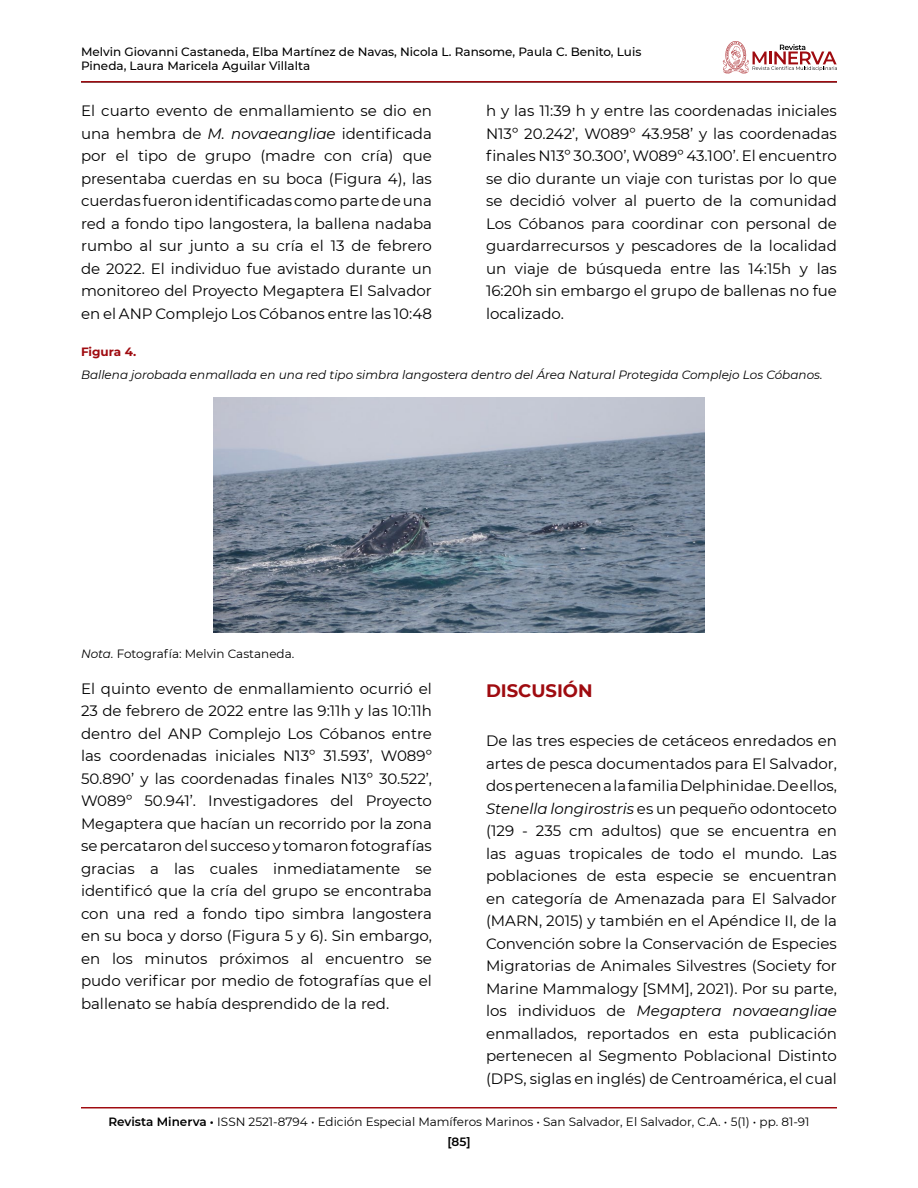
<style>
.page{position:relative;width:918px;height:1188px;background:#fff}
.page>*{position:absolute;margin:0;border:0;box-sizing:border-box;transform-origin:0 0}
.t1{font:700 18px "Montserrat";color:#9f0b10}
.t2{font:15px/22.5px "Montserrat";color:#000;text-align:justify}
.t3{font:12px/19.5px "Montserrat";color:#000;text-align:center}
.t4{font:500 12px/14.4px "Montserrat";color:#000}
.t5{font:italic 12px "Montserrat";color:#000}
.t6{font:700 12px "Montserrat";color:#9f0b10}
.s1{font-style:italic}
.s2{font-weight:600}
</style>
<div class="page">
<hr style="left:81px;top:81px;width:756px;height:1px;background:#9f0b10">
<hr style="left:81px;top:1107px;width:756px;height:1px;background:#9f0b10">
<svg style="left:723px;top:41px;width:114px;height:33px"></svg>
<img style="left:213px;top:398px;width:492px;height:235px">
<p class="t4" style="left:81px;top:44px;width:562px">Melvin Giovanni Castaneda, Elba Martínez de Navas, Nicola L. Ransome, Paula C. Benito, Luis<br>Pineda, Laura Maricela Aguilar Villalta</p>
<p class="t2" style="left:81px;top:99px;width:353px">El cuarto evento de enmallamiento se dio en una hembra de <span class="s1">M. novaeangliae</span> identificada por el tipo de grupo (madre con cría) que presentaba cuerdas en su boca (Figura 4), las cuerdas fueron identificadas como parte de una red a fondo tipo langostera, la ballena nadaba rumbo al sur junto a su cría el 13 de febrero de 2022. El individuo fue avistado durante un monitoreo del Proyecto Megaptera El Salvador en el ANP Complejo Los Cóbanos entre las 10:48</p>
<p class="t2" style="left:486px;top:99px;width:353px">h y las 11:39 h y entre las coordenadas iniciales N13º 20.242’, W089º 43.958’ y las coordenadas finales N13º 30.300’, W089º 43.100’. El encuentro se dio durante un viaje con turistas por lo que se decidió volver al puerto de la comunidad Los Cóbanos para coordinar con personal de guardarrecursos y pescadores de la localidad un viaje de búsqueda entre las 14:15h y las 16:20h sin embargo el grupo de ballenas no fue localizado.</p>
<p class="t6" style="left:81px;top:343px;width:57px">Figura 4.</p>
<p class="t5" style="left:81px;top:367px;width:743px">Ballena jorobada enmallada en una red tipo simbra langostera dentro del Área Natural Protegida Complejo Los Cóbanos.</p>
<p class="t3" style="left:81px;top:644px;width:215px"><span class="s1">Nota.</span> Fotografía: Melvin Castaneda.</p>
<p class="t2" style="left:81px;top:677px;width:353px">El quinto evento de enmallamiento ocurrió el 23 de febrero de 2022 entre las 9:11h y las 10:11h dentro del ANP Complejo Los Cóbanos entre las coordenadas iniciales N13º 31.593’, W089º 50.890’ y las coordenadas finales N13º 30.522’, W089º 50.941’. Investigadores del Proyecto Megaptera que hacían un recorrido por la zona se percataron del succeso y tomaron fotografías gracias a las cuales inmediatamente se identificó que la cría del grupo se encontraba con una red a fondo tipo simbra langostera en su boca y dorso (Figura 5 y 6). Sin embargo, en los minutos próximos al encuentro se pudo verificar por medio de fotografías que el ballenato se había desprendido de la red.</p>
<p class="t1" style="left:486px;top:677px;width:108px">DISCUSIÓN</p>
<p class="t2" style="left:486px;top:729px;width:353px">De las tres especies de cetáceos enredados en artes de pesca documentados para El Salvador, dos pertenecen a la familia Delphinidae. De ellos, <span class="s1">Stenella longirostris</span> es un pequeño odontoceto (129 - 235 cm adultos) que se encuentra en las aguas tropicales de todo el mundo. Las poblaciones de esta especie se encuentran en categoría de Amenazada para El Salvador (MARN, 2015) y también en el Apéndice II, de la Convención sobre la Conservación de Especies Migratorias de Animales Silvestres (Society for Marine Mammalogy [SMM], 2021). Por su parte, los individuos de <span class="s1">Megaptera novaeangliae </span>enmallados, reportados en esta publicación pertenecen al Segmento Poblacional Distinto (DPS, siglas en inglés) de Centroamérica, el cual</p>
<p class="t3" style="left:108px;top:1112px;width:703px"><span class="s2">Revista Minerva •</span> ISSN 2521-8794 • Edición Especial Mamíferos Marinos • San Salvador, El Salvador, C.A. • 5(1) • pp. 81-91 <span class="s2">[85]</span></p>
</div>
